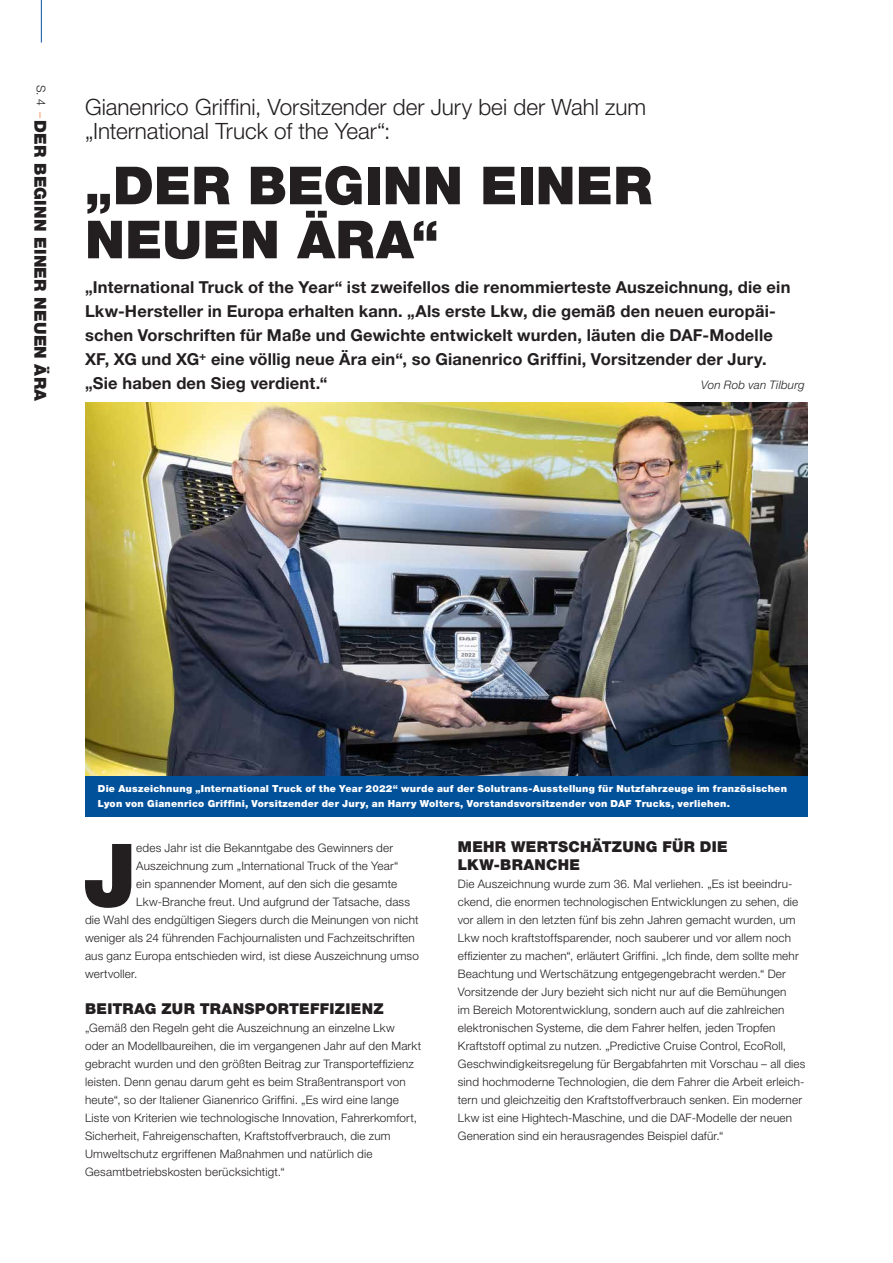
<style>
.page{position:relative;width:893px;height:1263px;background:#fff}
.page>*{position:absolute;margin:0;border:0;box-sizing:border-box;transform-origin:0 0}
.t1{font:900 87.3px "Helvetica Neue LT Pro";color:#231f20}
.t2{font:900 52.5px/54px "Helvetica Neue LT Pro";letter-spacing:.01em;color:#231f20}
.t3{font:300 22.5px/24px "Helvetica Neue LT Pro";color:#231f20}
.t4{font:700 16.5px/24px "Helvetica Neue LT Pro";letter-spacing:.01em;color:#231f20}
.t5{font:900 16.5px "Helvetica Neue LT Pro";letter-spacing:.015em;color:#231f20}
.t6{font:900 15px/18px "Helvetica Neue LT Pro";letter-spacing:.02em;color:#231f20}
.t7{font:300 12px "Helvetica Neue LT Pro";color:#231f20}
.t8{font:300 11.7px/18px "Helvetica Neue LT Pro";letter-spacing:.015em;color:#231f20}
.t9{font:italic 300 11.7px "Helvetica Neue LT Pro";letter-spacing:.015em;color:#231f20}
.t10{font:900 9.75px/15.8px "Helvetica Neue LT Pro";letter-spacing:.025em;color:#fff}
.s1{color:#f37932}
</style>
<div class="page">
<hr style="left:41px;top:0;width:1px;height:43px;background:#01519a">
<img style="left:85px;top:402px;width:723px;height:374px">
<div style="left:85px;top:776px;width:723px;height:40px;background:#01519a"></div>
<p class="t7" style="left:48px;top:85px;width:35px;rotate:90deg">S. 4 <span class="s1">–</span></p>
<h3 class="t5" style="left:50px;top:120px;width:283px;rotate:90deg">DER BEGINN EINER NEUEN ÄRA</h3>
<h3 class="t3" style="left:85px;top:94px;width:563px">Gianenrico Griffini, Vorsitzender der Jury bei der Wahl zum „International Truck of the Year“:</h3>
<h2 class="t2" style="left:85px;top:158px;width:569px">„DER BEGINN EINER<br>NEUEN ÄRA“</h2>
<p class="t4" style="left:85px;top:275px;width:707px">„International Truck of the Year“ ist zweifellos die renommierteste Auszeichnung, die ein Lkw-Hersteller in Europa erhalten kann. „Als erste Lkw, die gemäß den neuen europäi&shy;schen Vorschriften für Maße und Gewichte entwickelt wurden, läuten die DAF-Modelle XF, XG und XG<sup>+</sup> eine völlig neue Ära ein“, so Gianenrico Griffini, Vorsitzender der Jury. „Sie haben den Sieg verdient.“</p>
<p class="t9" style="left:701px;top:377px;width:105px">Von Rob van Tilburg</p>
<p class="t10" style="left:98px;top:780px;width:691px">Die Auszeichnung „International Truck of the Year 2022“ wurde auf der Solutrans-Ausstellung für Nutzfahrzeuge im französischen<br>Lyon von Gianenrico Griffini, Vorsitzender der Jury, an Harry Wolters, Vorstandsvorsitzender von DAF Trucks, verliehen.</p>
<h1 class="t1" style="left:83px;top:823px;width:55px">J</h1>
<p class="t8" style="left:136px;top:839px;width:258px">edes Jahr ist die Bekanntgabe des Gewinners der</p>
<p class="t8" style="left:136px;top:857px;width:264px">Auszeichnung zum „International Truck of the Year“</p>
<p class="t8" style="left:136px;top:875px;width:262px">ein spannender Moment, auf den sich die gesamte</p>
<p class="t8" style="left:136px;top:893px;width:275px">Lkw-Branche freut. Und aufgrund der Tatsache, dass</p>
<p class="t8" style="left:85px;top:911px;width:335px">die Wahl des endgültigen Siegers durch die Meinungen von nicht</p>
<p class="t8" style="left:85px;top:929px;width:331px">weniger als 24 führenden Fachjournalisten und Fachzeitschriften</p>
<p class="t8" style="left:85px;top:947px;width:335px">aus ganz Europa entschieden wird, ist diese Auszeichnung umso</p>
<p class="t8" style="left:85px;top:965px;width:54px">wertvoller.</p>
<p class="t6" style="left:85px;top:1000px;width:300px">BEITRAG ZUR TRANSPORTEFFIZIENZ</p>
<p class="t8" style="left:85px;top:1019px;width:338px">„Gemäß den Regeln geht die Auszeichnung an einzelne Lkw oder an Modellbaureihen, die im vergangenen Jahr auf den Markt gebracht wurden und den größten Beitrag zur Transporteffizienz leisten. Denn genau darum geht es beim Straßentransport von heute“, so der Italiener Gianenrico Griffini. „Es wird eine lange Liste von Kriterien wie technologische Innovation, Fahrerkomfort, Sicherheit, Fahreigenschaften, Kraftstoffverbrauch, die zum Umweltschutz ergriffenen Maßnahmen und natürlich die Gesamtbetriebskosten berücksichtigt.“</p>
<p class="t6" style="left:458px;top:838px;width:271px">MEHR WERTSCHÄTZUNG FÜR DIE<br>LKW-BRANCHE</p>
<p class="t8" style="left:458px;top:875px;width:349px">Die Auszeichnung wurde zum 36. Mal verliehen. „Es ist beeindru&shy;ckend, die enormen technologischen Entwicklungen zu sehen, die vor allem in den letzten fünf bis zehn Jahren gemacht wurden, um Lkw noch kraftstoffsparender, noch sauberer und vor allem noch effizienter zu machen“, erläutert Griffini. „Ich finde, dem sollte mehr Beachtung und Wertschätzung entgegengebracht werden.“ Der Vorsitzende der Jury bezieht sich nicht nur auf die Bemühungen<br>im Bereich Motorentwicklung, sondern auch auf die zahlreichen elektronischen Systeme, die dem Fahrer helfen, jeden Tropfen Kraftstoff optimal zu nutzen. „Predictive Cruise Control, EcoRoll, Geschwindigkeitsregelung für Bergabfahrten mit Vorschau – all dies sind hochmoderne Technologien, die dem Fahrer die Arbeit erleich&shy;tern und gleichzeitig den Kraftstoffverbrauch senken. Ein moderner Lkw ist eine Hightech-Maschine, und die DAF-Modelle der neuen Generation sind ein herausragendes Beispiel dafür.“</p>
</div>
